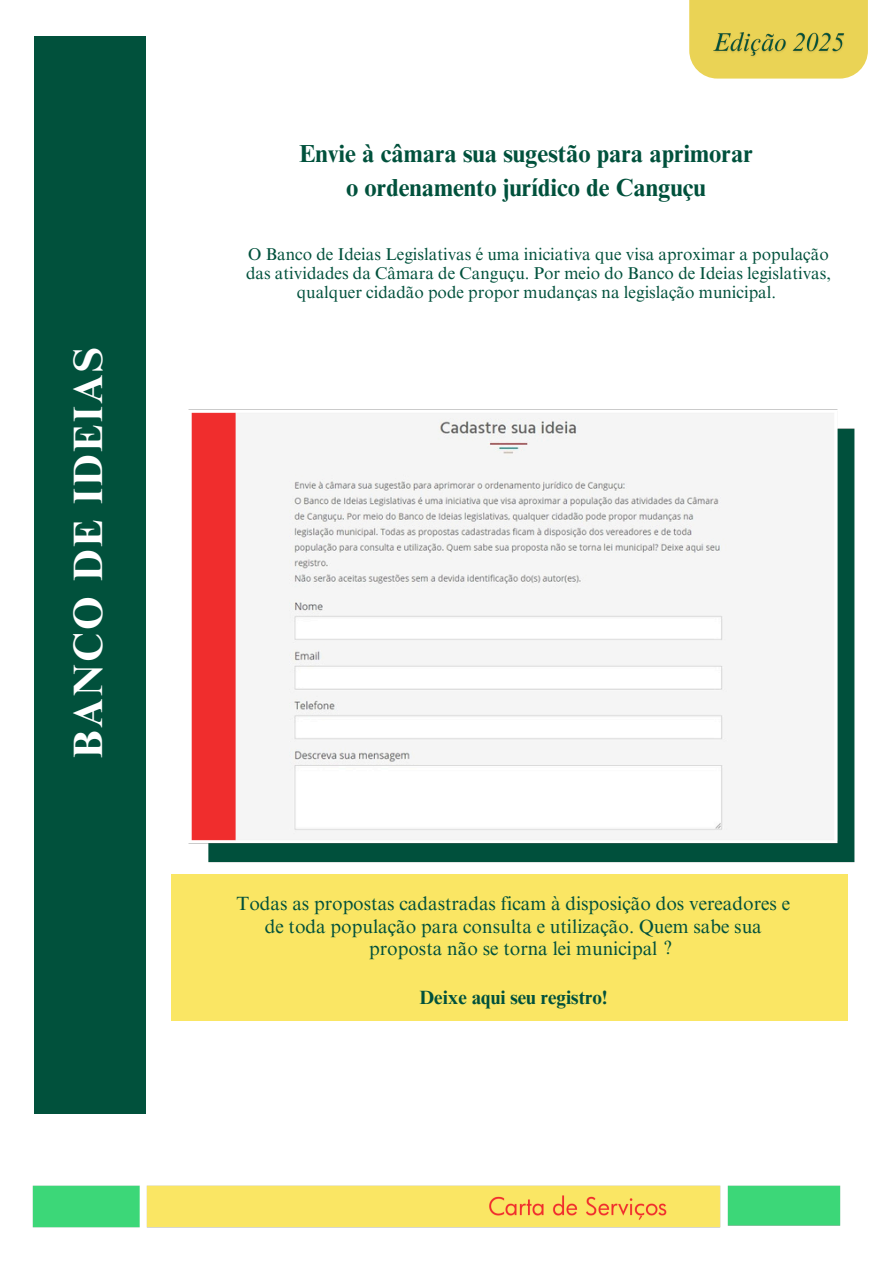
<style>
.page{position:relative;width:894px;height:1264px;background:#fff}
.page>*{position:absolute;margin:0;border:0;box-sizing:border-box;transform-origin:0 0}
.t1{font:700 41.1px "Times NRMT Pro";letter-spacing:.06em;color:#fff}
.t2{font:700 24.6px/33.8px "Times NRMT Pro";color:#01513c;text-align:center}
.t3{font:19.2px/22.5px "Times NRMT Pro";color:#01513c;text-align:center}
.t4{font:700 19.2px "Times NRMT Pro";color:#01513c}
.t5{font:17.1px/19.2px "Times NRMT Pro";color:#01513c;text-align:center}
</style>
<div class="page">
<div style="left:35px;top:37px;width:111px;height:1076px;background:#01513c"></div>
<img style="left:208px;top:428px;width:647px;height:435px">
<img style="left:32px;top:1185px;width:809px;height:43px">
<img style="left:188px;top:409px;width:656px;height:441px">
<div style="left:172px;top:874px;width:675px;height:146px;background:#fae664"></div>
<div style="left:689px;top:0;width:178px;height:78px;background:#ead355"></div>
<img style="left:713px;top:32px;width:132px;height:25px">
<svg style="left:664px;top:940px;width:7px;height:14px"></svg>
<h1 class="t1" style="left:73px;top:758px;width:412px;rotate:-90deg">BANCO DE IDEIAS</h1>
<p class="t2" style="left:299px;top:140px;width:455px">Envie à câmara sua sugestão para aprimorar o ordenamento jurídico de Canguçu</p>
<p class="t5" style="left:246px;top:246px;width:586px">O Banco de Ideias Legislativas é uma iniciativa que visa aproximar a população das atividades da Câmara de Canguçu. Por meio do Banco de Ideias legislativas, qualquer cidadão pode propor mudanças na legislação municipal.</p>
<p class="t3" style="left:236px;top:894px;width:555px">Todas as propostas cadastradas ficam à disposição dos vereadores e de toda população para consulta e utilização. Quem sabe sua proposta não se torna lei municipal</p>
<p class="t4" style="left:419px;top:989px;width:189px">Deixe aqui seu registro!</p>
</div>
